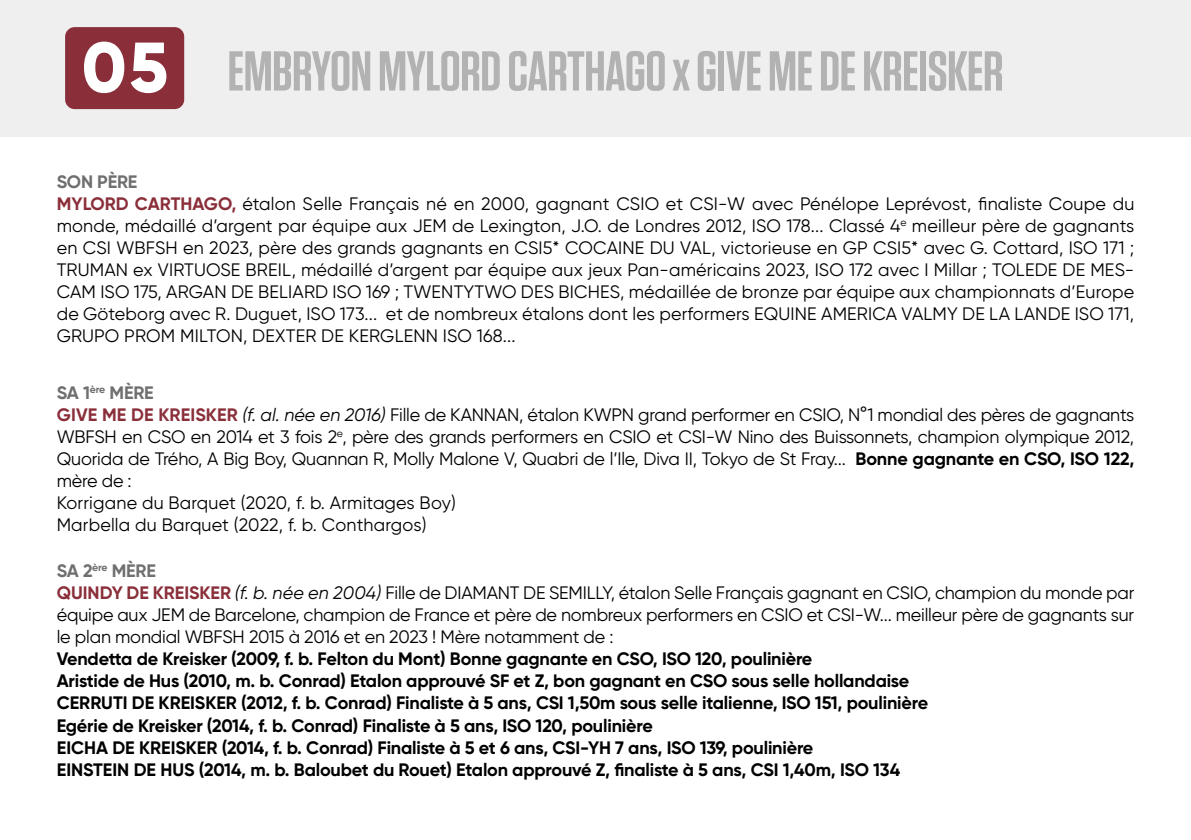
<style>
.page{position:relative;width:1191px;height:840px;background:#fff}
.page>*{position:absolute;margin:0;border:0;box-sizing:border-box;transform-origin:0 0}
.t1{font:600 56px "Tungsten";letter-spacing:-.01em;color:#b3b2b2}
.t2{font:18px/22px "Gilroy";color:#000}
.t3{font:700 18px/22px "Gilroy";letter-spacing:-.01em;color:#000}
.s1{font-family:"Gilroy";font-weight:800;font-size:70.6px;color:#fff}
.s2{font-weight:700;color:#706f6f}
.s3{font-weight:700;color:#8a2f3a}
.s4{font-style:italic}
.s5{font-weight:700}
</style>
<div class="page">
<div style="left:0;top:0;width:1191px;height:136px;background:#eeefee"></div>
<hr style="left:1190px;top:731px;width:1px;height:108px;background:#eeefee">
<div style="left:65px;top:27px;width:119px;height:82px;background:#8a2f3a;border-radius:10px"></div>
<h1 class="t1" style="left:82px;top:41px;width:923px"><span class="s1">05</span> EMBRYON MYLORD CARTHAGO x GIVE ME DE KREISKER</h1>
<p class="t2" style="left:57px;top:170px;width:1079px"><span class="s2">SON PÈRE<br></span><span class="s3">MYLORD CARTHAGO,</span> étalon Selle Français né en 2000, gagnant CSIO et CSI-W avec Pénélope Leprévost, finaliste Coupe du monde, médaillé d’argent par équipe aux JEM de Lexington, J.O. de Londres 2012, ISO 178... Classé 4<sup>e</sup> meilleur père de gagnants en CSI WBFSH en 2023, père des grands gagnants en CSI5* COCAINE DU VAL, victorieuse en GP CSI5* avec G. Cottard, ISO 171 ; TRUMAN ex VIRTUOSE BREIL, médaillé d’argent par équipe aux jeux Pan-américains 2023, ISO 172 avec I Millar ; TOLEDE DE MES-CAM ISO 175, ARGAN DE BELIARD ISO 169 ; TWENTYTWO DES BICHES, médaillée de bronze par équipe aux championnats d’Europe de Göteborg avec R. Duguet, ISO 173... et de nombreux étalons dont les performers EQUINE AMERICA VALMY DE LA LANDE ISO 171, GRUPO PROM MILTON, DEXTER DE KERGLENN ISO 168...</p>
<p class="t2" style="left:57px;top:381px;width:1079px"><span class="s2">SA 1</span><sup>ère</sup> <span class="s2">MÈRE<br></span><span class="s3">GIVE ME DE KREISKER</span> <span class="s4">(f. al. née en 2016)</span> Fille de KANNAN, étalon KWPN grand performer en CSIO, N°1 mondial des pères de gagnants WBFSH en CSO en 2014 et 3 fois 2<sup>e</sup>, père des grands performers en CSIO et CSI-W Nino des Buissonnets, champion olympique 2012, Quorida de Trého, A Big Boy, Quannan R, Molly Malone V, Quabri de l’Ile, Diva II, Tokyo de St Fray... <span class="s5">Bonne gagnante en CSO, ISO 122, </span>mère de :<br>Korrigane du Barquet (2020, f. b. Armitages Boy)<br>Marbella du Barquet (2022, f. b. Conthargos)</p>
<p class="t2" style="left:57px;top:559px;width:1079px"><span class="s2">SA 2</span><sup>ère</sup> <span class="s2">MÈRE<br></span><span class="s3">QUINDY DE KREISKER</span> <span class="s4">(f. b. née en 2004)</span> Fille de DIAMANT DE SEMILLY, étalon Selle Français gagnant en CSIO, champion du monde par équipe aux JEM de Barcelone, champion de France et père de nombreux performers en CSIO et CSI-W... meilleur père de gagnants sur le plan mondial WBFSH 2015 à 2016 et en 2023 ! Mère notamment de :</p>
<p class="t3" style="left:57px;top:647px;width:873px">Vendetta de Kreisker (2009, f. b. Felton du Mont) Bonne gagnante en CSO, ISO 120, poulinière<br>Aristide de Hus (2010, m. b. Conrad) Etalon approuvé SF et Z, bon gagnant en CSO sous selle hollandaise CERRUTI DE KREISKER (2012, f. b. Conrad) Finaliste à 5 ans, CSI 1,50m sous selle italienne, ISO 151, poulinière Egérie de Kreisker (2014, f. b. Conrad) Finaliste à 5 ans, ISO 120, poulinière<br>EICHA DE KREISKER (2014, f. b. Conrad) Finaliste à 5 et 6 ans, CSI-YH 7 ans, ISO 139, poulinière<br>EINSTEIN DE HUS (2014, m. b. Baloubet du Rouet) Etalon approuvé Z, finaliste à 5 ans, CSI 1,40m, ISO 134</p>
</div>
